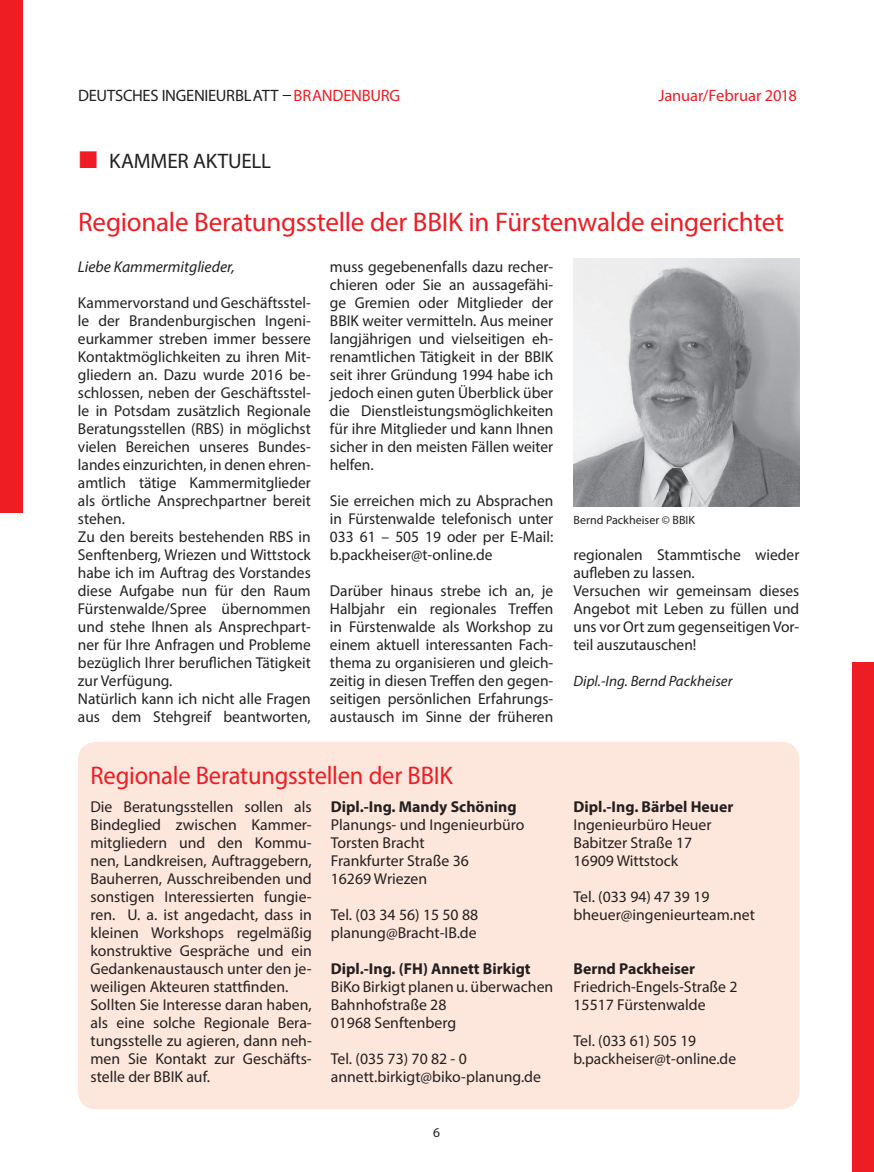
<style>
.page{position:relative;width:874px;height:1172px;background:#fff}
.page>*{position:absolute;margin:0;border:0;box-sizing:border-box;transform-origin:0 0}
.t1{font:27px "Myriad Pro";letter-spacing:-.01em;color:#ee1d23}
.t2{font:25.5px "Myriad Pro";letter-spacing:-.01em;color:#ee1d23;scale:.96 1}
.t3{font:21px "Myriad Pro";letter-spacing:-.005em;color:#231f20}
.t4{font:16.5px "Myriad Pro";letter-spacing:-.015em;color:#231f20}
.t5{font:16.5px "Myriad Pro";letter-spacing:-.005em;color:#ee1d23}
.t6{font:15.75px/18px "Myriad Pro";color:#231f20}
.t7{font:700 15.75px "Myriad Pro";color:#231f20}
.t8{font:italic 15.75px "Myriad Pro";color:#231f20}
.t9{font:italic 15px "Myriad Pro";color:#231f20}
.t10{font:13.5px "Myriad Pro";color:#231f20}
.t11{font:12px "Myriad Pro";color:#231f20}
.s1{color:#ee1d23}
.s2{font-family:"Arial";font-size:36px;color:#ee1d23}
</style>
<div class="page">
<div style="left:0;top:0;width:23px;height:513px;background:#ee1d23"></div>
<div style="left:852px;top:661px;width:22px;height:510px;background:#ee1d23"></div>
<img style="left:573px;top:259px;width:226px;height:248px">
<div style="left:78px;top:741px;width:721px;height:367px;background:#fde7dc;border-radius:18px"></div>
<p class="t4" style="left:78px;top:86px;width:323px">DEUTSCHES INGENIEURBLATT <span class="s1">BRANDENBURG</span></p>
<p class="t5" style="left:658px;top:86px;width:140px">Januar/Februar 2018</p>
<h3 class="t3" style="left:77px;top:148px;width:195px"><span class="s2">■</span> KAMMER AKTUELL</h3>
<h1 class="t1" style="left:78px;top:205px;width:707px">Regionale Beratungsstelle der BBIK in Fürstenwalde eingerichtet</h1>
<p class="t8" style="left:78px;top:256px;width:158px">Liebe Kammermitglieder,</p>
<p class="t6" style="left:78px;top:293px;width:234px">Kammervorstand und Geschäftsstel&shy;le der Brandenburgischen Ingeni&shy;eurkammer streben immer bessere Kontaktmöglichkeiten zu ihren Mit&shy;gliedern an. Dazu wurde 2016 be&shy;schlossen, neben der Geschäftsstel&shy;le in Potsdam zusätzlich Regionale Beratungsstellen (RBS) in möglichst vielen Bereichen unseres Bundes&shy;landes einzurichten, in denen ehren&shy;amtlich tätige Kammermitglieder als örtliche Ansprechpartner bereit stehen.<br>Zu den bereits bestehenden RBS in Senftenberg, Wriezen und Wittstock habe ich im Auftrag des Vorstandes diese Aufgabe nun für den Raum Fürstenwalde/Spree übernommen und stehe Ihnen als Ansprechpart&shy;ner für Ihre Anfragen und Probleme bezüglich Ihrer beruflichen Tätigkeit zur Verfügung.<br>Natürlich kann ich nicht alle Fragen aus dem Stehgreif beantworten,</p>
<p class="t6" style="left:330px;top:257px;width:225px;text-align:justify">muss gegebenenfalls dazu recher&shy;chieren oder Sie an aussagefähi&shy;ge Gremien oder Mitglieder der BBIK weiter vermitteln. Aus meiner langjährigen und vielseitigen eh&shy;renamtlichen Tätigkeit in der BBIK seit ihrer Gründung 1994 habe ich jedoch einen guten Überblick über die Dienstleistungsmöglichkeiten für ihre Mitglieder und kann Ihnen sicher in den meisten Fällen weiter helfen.</p>
<p class="t6" style="left:330px;top:491px;width:225px;text-align:justify">Sie erreichen mich zu Absprachen in Fürstenwalde telefonisch unter 033 61 – 505 19 oder per E-Mail: b.packheiser@t-online.de</p>
<p class="t6" style="left:330px;top:581px;width:225px;text-align:justify">Darüber hinaus strebe ich an, je Halbjahr ein regionales Treffen in Fürstenwalde als Workshop zu einem aktuell interessanten Fach&shy;thema zu organisieren und gleich&shy;zeitig in diesen Treffen den gegen&shy;seitigen persönlichen Erfahrungs&shy;austausch im Sinne der früheren</p>
<p class="t11" style="left:573px;top:512px;width:123px">Bernd Packheiser © BBIK</p>
<p class="t6" style="left:573px;top:545px;width:227px">regionalen Stammtische wieder aufleben zu lassen.<br>Versuchen wir gemeinsam dieses<br>Angebot mit Leben zu füllen und uns vor Ort zum gegenseitigen Vor&shy;teil auszutauschen!</p>
<p class="t9" style="left:573px;top:671px;width:160px">Dipl.-Ing. Bernd Packheiser</p>
<h2 class="t2" style="left:90px;top:759px;width:379px">Regionale Beratungsstellen der BBIK</h2>
<p class="t6" style="left:90px;top:797px;width:223px">Die Beratungsstellen sollen als<br>Bindeglied zwischen Kammer&shy;mitgliedern und den Kommu&shy;nen, Landkreisen, Auftraggebern,<br>Bauherren, Ausschreibenden und sonstigen Interessierten fungie&shy;ren. U. a. ist angedacht, dass in kleinen Workshops regelmäßig konstruktive Gespräche und ein<br>Gedankenaustausch unter den je&shy;weiligen Akteuren stattfinden.<br>Sollten Sie Interesse daran haben, als eine solche Regionale Bera&shy;tungsstelle zu agieren, dann neh&shy;men Sie Kontakt zur Geschäfts&shy;stelle der BBIK auf.</p>
<p class="t7" style="left:331px;top:796px;width:187px">Dipl.-Ing. Mandy Schöning</p>
<p class="t6" style="left:331px;top:815px;width:195px">Planungs- und Ingenieurbüro<br>Torsten Bracht<br>Frankfurter Straße 36<br>16269 Wriezen</p>
<p class="t6" style="left:331px;top:905px;width:149px">Tel. (03 34 56) 15 50 88 planung@Bracht-IB.de</p>
<p class="t7" style="left:331px;top:958px;width:201px">Dipl.-Ing. (FH) Annett Birkigt</p>
<p class="t6" style="left:331px;top:977px;width:224px">BiKo Birkigt planen u. überwachen<br>Bahnhofstraße 28<br>01968 Senftenberg</p>
<p class="t6" style="left:331px;top:1049px;width:212px">Tel. (035 73) 70 82 - 0 annett.birkigt@biko-planung.de</p>
<p class="t10" style="left:433px;top:1123px;width:8px">6</p>
<p class="t7" style="left:573px;top:796px;width:161px">Dipl.-Ing. Bärbel Heuer</p>
<p class="t6" style="left:573px;top:815px;width:140px">Ingenieurbüro Heuer<br>Babitzer Straße 17<br>16909 Wittstock</p>
<p class="t6" style="left:573px;top:887px;width:183px">Tel. (033 94) 47 39 19 bheuer@ingenieurteam.net</p>
<p class="t7" style="left:573px;top:958px;width:123px">Bernd Packheiser</p>
<p class="t6" style="left:573px;top:977px;width:165px">Friedrich-Engels-Straße 2<br>15517 Fürstenwalde</p>
<p class="t6" style="left:573px;top:1031px;width:164px">Tel. (033 61) 505 19 b.packheiser@t-online.de</p>
</div>
